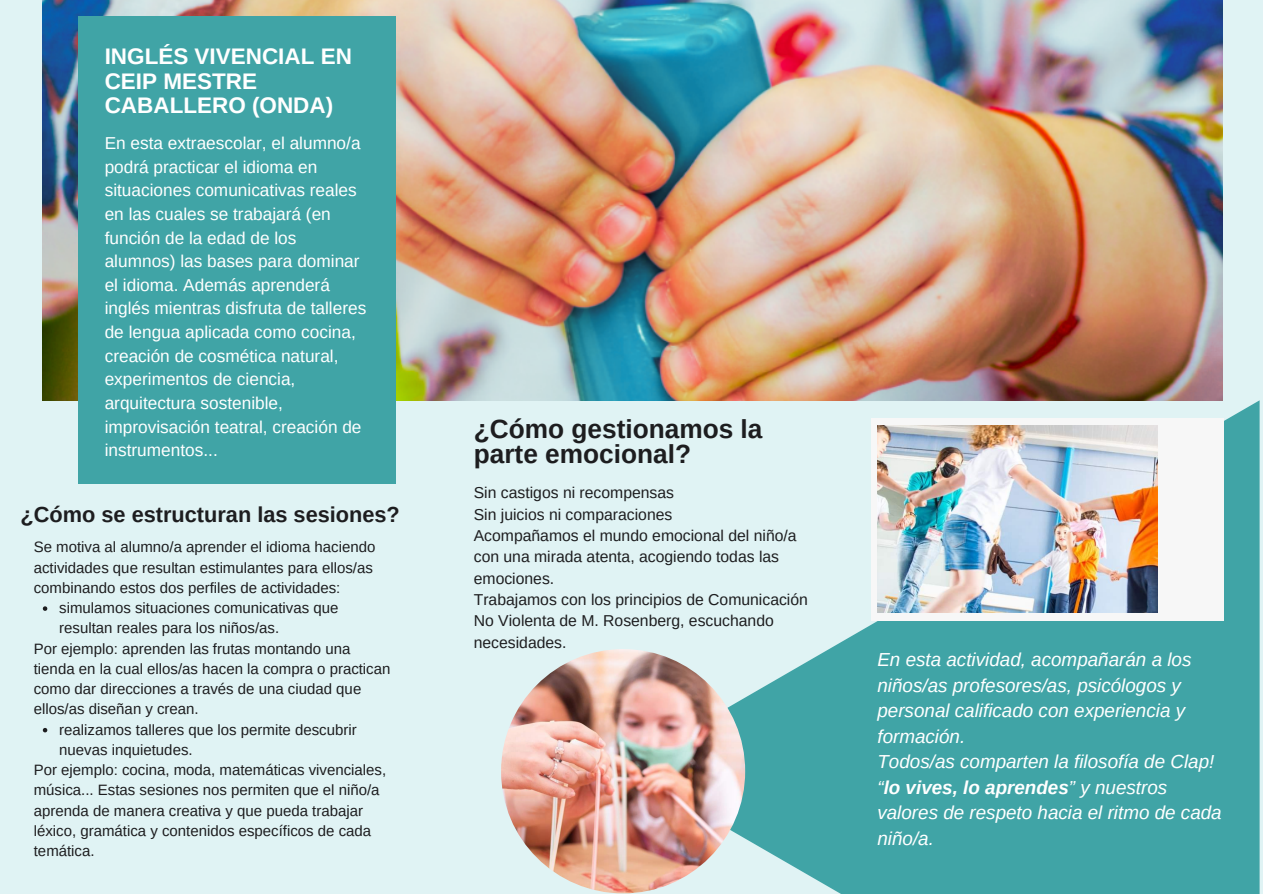
<style>
.page{position:relative;width:1263px;height:894px;background:#fff}
.page>*{position:absolute;margin:0;border:0;box-sizing:border-box;transform-origin:0 0}
.t1{font:700 26.25px/25.8px "Arimo";color:#1d1d1f}
.t2{font:700 22.5px/24.8px "Arimo";color:#fff}
.t3{font:700 21.75px "Arimo";color:#1d1d1f}
.t4{font:italic 18.9px/25.5px "Arimo";color:#fff}
.t5{font:17.25px/23.5px "Arimo";color:#fff}
.t6{font:15.75px/21.3px "Arimo";color:#1d1d1f}
.t7{font:15px/20.2px "Arimo";color:#1d1d1f}
.s1{font-weight:700}
</style>
<div class="page">
<div style="left:0;top:0;width:1263px;height:893px;background:#e0f3f4"></div>
<svg style="left:623px;top:400px;width:636px;height:493px;fill:#40a4a6"></svg>
<img style="left:42px;top:0;width:1180px;height:400px">
<div style="left:871px;top:417px;width:352px;height:203px;background:#f7f7f7"></div>
<img style="left:501px;top:649px;width:244px;height:244px;border-radius:50%">
<img style="left:877px;top:426px;width:280px;height:186px">
<div style="left:78px;top:17px;width:317px;height:467px;background:#40a4a6"></div>
<svg style="left:43px;top:606px;width:4px;height:4px"></svg>
<svg style="left:43px;top:728px;width:4px;height:4px"></svg>
<p class="t2" style="left:105px;top:44px;width:249px">INGLÉS VIVENCIAL EN</p>
<p class="t2" style="left:105px;top:68px;width:230px">CEIP MESTRE<br>CABALLERO (ONDA)</p>
<p class="t5" style="left:105px;top:131px;width:263px">En esta extraescolar, el alumno/a podrá practicar el idioma en situaciones comunicativas reales en las cuales se trabajará (en función de la edad de los alumnos) las bases para dominar el idioma. Además aprenderá inglés mientras disfruta de talleres de lengua aplicada como cocina, creación de cosmética natural, experimentos de ciencia, arquitectura sostenible, improvisación teatral, creación de instrumentos...</p>
<p class="t3" style="left:21px;top:502px;width:381px">¿Cómo se estructuran las sesiones?</p>
<p class="t7" style="left:34px;top:537px;width:343px">Se motiva al alumno/a aprender el idioma haciendo actividades que resultan estimulantes para ellos/as combinando estos dos perfiles de actividades:</p>
<p class="t7" style="left:59px;top:597px;width:281px">simulamos situaciones comunicativas que resultan reales para los niños/as.</p>
<p class="t7" style="left:34px;top:638px;width:358px">Por ejemplo: aprenden las frutas montando una tienda en la cual ellos/as hacen la compra o practican como dar direcciones a través de una ciudad que ellos/as diseñan y crean.</p>
<p class="t7" style="left:59px;top:719px;width:299px">realizamos talleres que los permite descubrir nuevas inquietudes.</p>
<p class="t7" style="left:34px;top:759px;width:354px">Por ejemplo: cocina, moda, matemáticas vivenciales, música... Estas sesiones nos permiten que el niño/a aprenda de manera creativa y que pueda trabajar léxico, gramática y contenidos específicos de cada temática.</p>
<p class="t1" style="left:474px;top:415px;width:290px">¿Cómo gestionamos la parte emocional?</p>
<p class="t6" style="left:474px;top:482px;width:202px">Sin castigos ni recompensas</p>
<p class="t6" style="left:474px;top:503px;width:200px">Sin juicios ni comparaciones</p>
<p class="t6" style="left:474px;top:524px;width:324px">Acompañamos el mundo emocional del niño/a con una mirada atenta, acogiendo todas las emociones.</p>
<p class="t6" style="left:474px;top:588px;width:336px">Trabajamos con los principios de Comunicación<br>No Violenta de M. Rosenberg, escuchando necesidades.</p>
<p class="t4" style="left:877px;top:646px;width:315px">En esta actividad, acompañarán a los niños/as profesores/as, psicólogos y personal calificado con experiencia y formación.</p>
<p class="t4" style="left:877px;top:748px;width:346px">Todos/as comparten la filosofía de Clap! “<span class="s1">lo vives, lo aprendes</span>” y nuestros valores de respeto hacia el ritmo de cada niño/a.</p>
</div>
